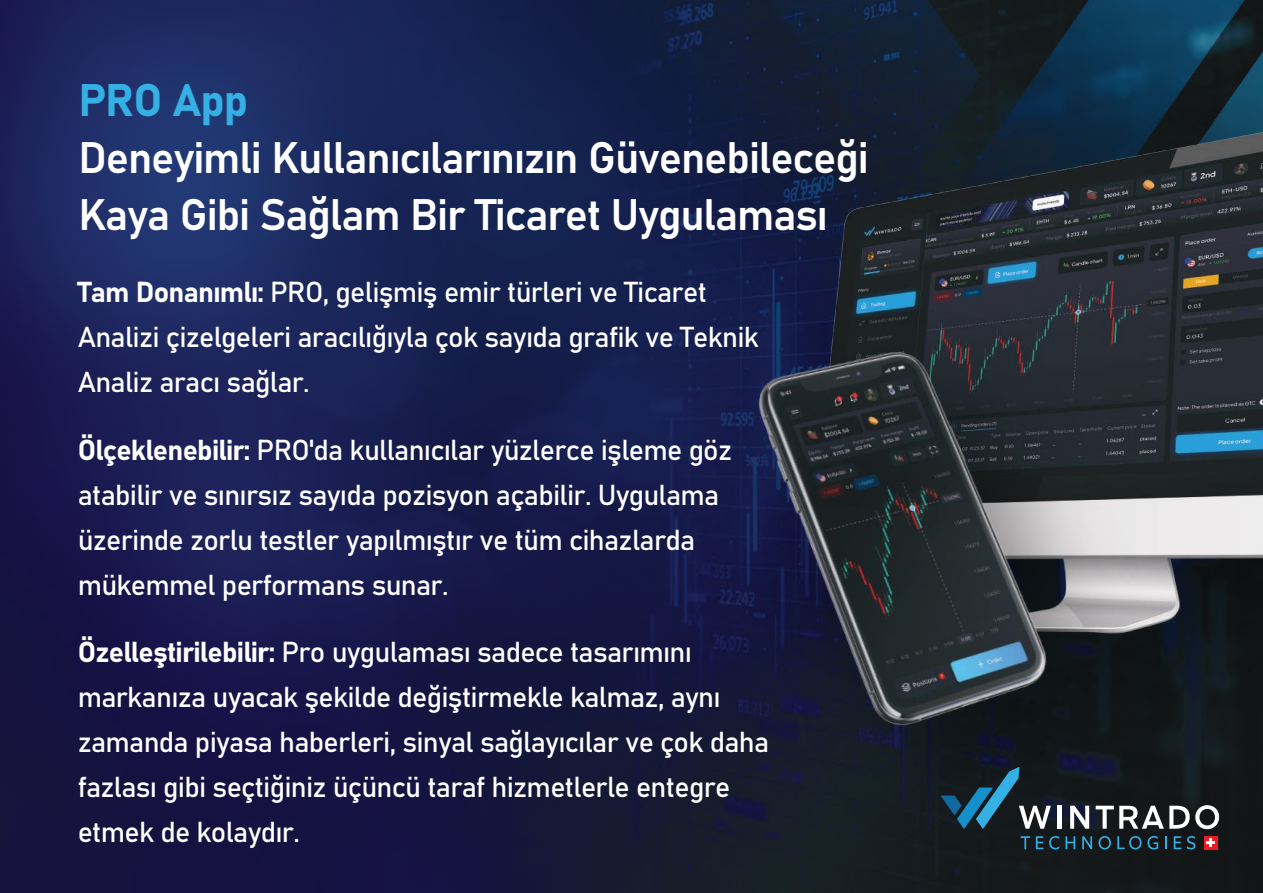
<style>
.page{position:relative;width:1263px;height:893px;background:#fff}
.page>*{position:absolute;margin:0;border:0;box-sizing:border-box;transform-origin:0 0}
.t1{font:45px "Bahnschrift";letter-spacing:-.025em;color:#35b0e5}
.t2{font:43.5px/57px "Bahnschrift";letter-spacing:-.025em;color:#fff}
.t3{font:28.5px/45px "Bahnschrift";letter-spacing:-.025em;color:#fff}
</style>
<div class="page">
<img style="left:0;top:0;width:1263px;height:893px">
<img style="left:726px;top:35px;width:537px;height:768px">
<img style="left:766px;top:93px;width:497px;height:564px">
<img style="left:674px;top:852px;width:542px;height:41px">
<img style="left:573px;top:207px;width:645px;height:645px">
<hr style="left:1057px;top:806px;width:4px;height:23px;background:#fff">
<svg style="left:1070px;top:806px;width:19px;height:23px"></svg>
<svg style="left:1096px;top:805px;width:123px;height:24px"></svg>
<svg style="left:1021px;top:836px;width:9px;height:13px"></svg>
<svg style="left:1036px;top:836px;width:7px;height:13px"></svg>
<svg style="left:1049px;top:836px;width:10px;height:13px"></svg>
<svg style="left:1065px;top:836px;width:10px;height:13px"></svg>
<svg style="left:1082px;top:836px;width:10px;height:13px"></svg>
<svg style="left:1098px;top:836px;width:13px;height:13px"></svg>
<svg style="left:1117px;top:836px;width:24px;height:13px"></svg>
<svg style="left:1147px;top:836px;width:11px;height:13px"></svg>
<svg style="left:1165px;top:836px;width:2px;height:13px"></svg>
<svg style="left:1174px;top:836px;width:7px;height:13px"></svg>
<svg style="left:1187px;top:836px;width:8px;height:13px"></svg>
<div style="left:1204px;top:836px;width:13px;height:13px;background:#ef1923"></div>
<svg style="left:1206px;top:839px;width:8px;height:8px"></svg>
<svg style="left:940px;top:767px;width:111px;height:62px;background:#223f4d"></svg>
<h1 class="t1" style="left:78px;top:66px;width:171px">PRO App</h1>
<h2 class="t2" style="left:78px;top:126px;width:792px">Deneyimli Kullanıcılarınızın Güvenebileceği<br>Kaya Gibi Sağlam Bir Ticaret Uygulaması</h2>
<p class="t3" style="left:78px;top:268px;width:683px">Tam Donanımlı: PRO, gelişmiş emir türleri ve Ticaret<br>Analizi çizelgeleri aracılığıyla çok sayıda grafik ve Teknik<br>Analiz aracı sağlar.</p>
<p class="t3" style="left:78px;top:425px;width:656px">Ölçeklenebilir: PRO'da kullanıcılar yüzlerce işleme göz atabilir ve sınırsız sayıda pozisyon açabilir. Uygulama üzerinde zorlu testler yapılmıştır ve tüm cihazlarda mükemmel performans sunar.</p>
<p class="t3" style="left:78px;top:628px;width:693px">Özelleştirilebilir: Pro uygulaması sadece tasarımını markanıza uyacak şekilde değiştirmekle kalmaz, aynı zamanda piyasa haberleri, sinyal sağlayıcılar ve çok daha fazlası gibi seçtiğiniz üçüncü taraf hizmetlerle entegre etmek de kolaydır.</p>
</div>
